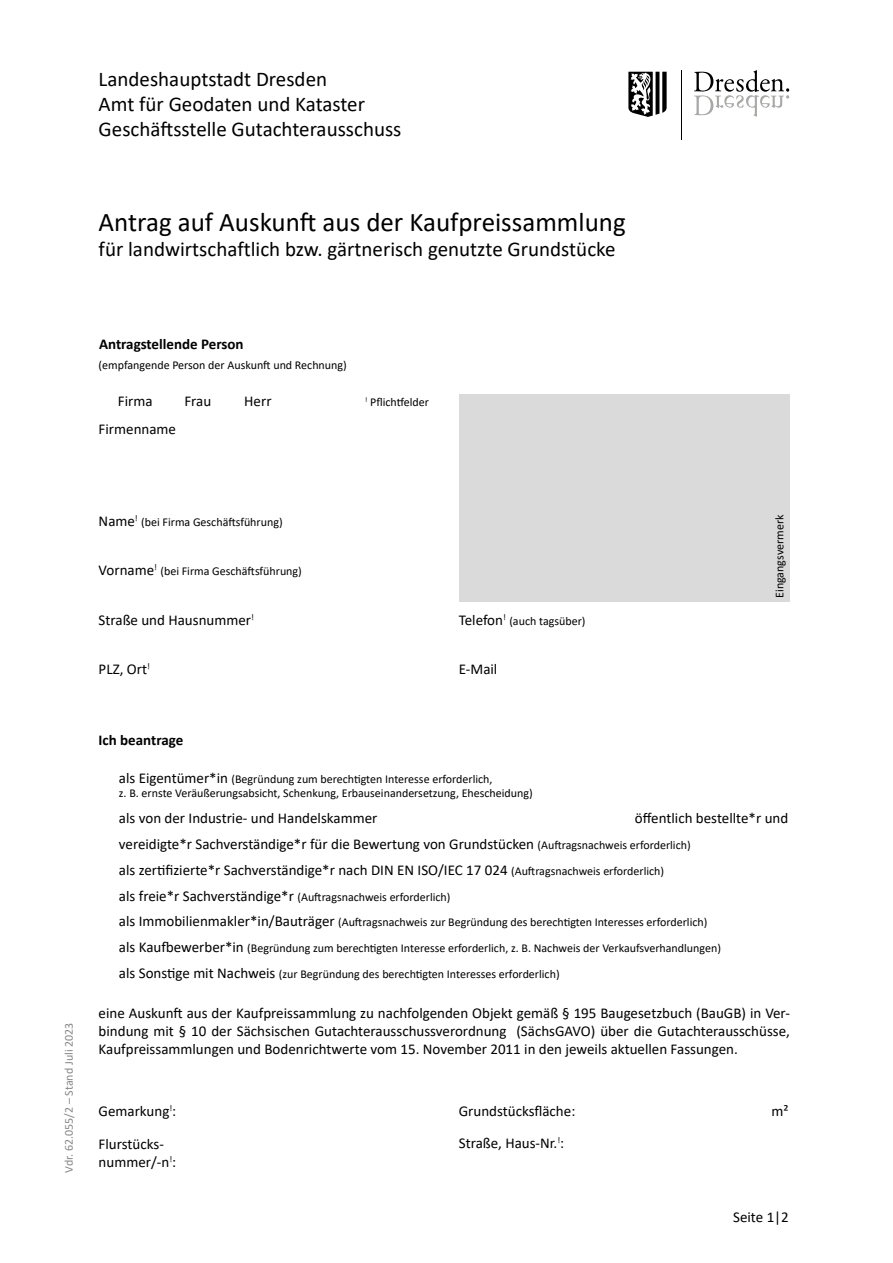
<style>
.page{position:relative;width:893px;height:1263px;background:#fff}
.page>*{position:absolute;margin:0;border:0;box-sizing:border-box;transform-origin:0 0}
.t1{font:27px "Calibri";color:#000}
.t2{font:21px/25.2px "Calibri";color:#000}
.t3{font:15px/25.8px "Calibri";color:#000}
.t4{font:700 15px "Calibri";color:#000}
.t5{font:12px/25.8px "Calibri";color:#000}
.t6{font:12px "Calibri";color:#878787}
.s1{font-size:15px}
.s2{font-size:12px}
</style>
<div class="page">
<svg style="left:628px;top:72px;width:39px;height:45px"></svg>
<svg style="left:694px;top:70px;width:95px;height:47px"></svg>
<hr style="left:681px;top:70px;width:1px;height:69px;background:#000">
<div style="left:459px;top:394px;width:330px;height:208px;background:#dadada"></div>
<h2 class="t2" style="left:99px;top:66px;width:304px">Landeshauptstadt Dresden<br>Amt für Geodaten und Kataster<br>Geschäftsstelle Gutachterausschuss</h2>
<h1 class="t1" style="left:99px;top:203px;width:529px">Antrag auf Auskunft aus der Kaufpreissammlung</h1>
<h2 class="t2" style="left:99px;top:236px;width:518px">für landwirtschaftlich bzw. gärtnerisch genutzte Grundstücke</h2>
<p class="t4" style="left:99px;top:333px;width:146px">Antragstellende Person</p>
<p class="t5" style="left:99px;top:352px;width:250px">(empfangende Person der Auskunft und Rechnung)</p>
<p class="t3" style="left:118px;top:388px;width:36px">Firma</p>
<p class="t3" style="left:184px;top:388px;width:28px">Frau</p>
<p class="t3" style="left:244px;top:388px;width:29px">Herr</p>
<p class="t5" style="left:365px;top:389px;width:65px"><sup>!</sup> Pflichtfelder</p>
<p class="t3" style="left:99px;top:416px;width:79px">Firmenname</p>
<p class="t6" style="left:60px;top:1172px;width:151px;rotate:-90deg">Vdr. 62.055/2 – Stand Juli 2023</p>
<p class="t5" style="left:99px;top:509px;width:186px"><span class="s1">Name</span><sup>!</sup> (bei Firma Geschäftsführung)</p>
<p class="t5" style="left:99px;top:558px;width:205px"><span class="s1">Vorname</span><sup>!</sup> (bei Firma Geschäftsführung)</p>
<p class="t3" style="left:99px;top:607px;width:157px">Straße und Hausnummer<sup>!</sup></p>
<p class="t3" style="left:99px;top:656px;width:53px">PLZ, Ort<sup>!</sup></p>
<p class="t5" style="left:459px;top:608px;width:128px"><span class="s1">Telefon</span><sup>!</sup> (auch tagsüber)</p>
<p class="t3" style="left:459px;top:656px;width:40px">E-Mail</p>
<p class="t5" style="left:766px;top:598px;width:85px;rotate:-90deg">Eingangsvermerk</p>
<p class="t4" style="left:98px;top:730px;width:86px">Ich beantrage</p>
<p class="t5" style="left:119px;top:771px;width:415px;line-height:14.4px"><span class="s1">als Eigentümer*in</span> (Begründung zum berechtigten Interesse erforderlich,<br>z. B. ernste Veräußerungsabsicht, Schenkung, Erbauseinandersetzung, Ehescheidung)</p>
<p class="t3" style="left:119px;top:805px;width:260px">als von der Industrie- und Handelskammer</p>
<p class="t3" style="left:119px;top:805px;width:671px;text-indent:516px">öffentlich bestellte*r und vereidigte*r Sachverständige*r für die Bewertung von Grundstücken <span class="s2">(Auftragsnachweis erforderlich)<br></span>als zertifizierte*r Sachverständige*r nach DIN EN ISO/IEC 17 024 <span class="s2">(Auftragsnachweis erforderlich)</span></p>
<p class="t5" style="left:119px;top:883px;width:604px"><span class="s1">als freie*r Sachverständige*r</span> (Auftragsnachweis erforderlich)<br><span class="s1">als Immobilienmakler*in/Bauträger</span> (Auftragsnachweis zur Begründung des berechtigten Interesses erforderlich) <span class="s1">als Kaufbewerber*in</span> (Begründung zum berechtigten Interesse erforderlich, z. B. Nachweis der Verkaufsverhandlungen) <span class="s1">als Sonstige mit Nachweis</span> (zur Begründung des berechtigten Interesses erforderlich)</p>
<p class="t3" style="left:99px;top:1003px;width:693px;line-height:18px;text-align:justify">eine Auskunft aus der Kaufpreissammlung zu nachfolgenden Objekt gemäß § 195 Baugesetzbuch (BauGB) in Ver&shy;bindung mit § 10 der Sächsischen Gutachterausschussverordnung (SächsGAVO) über die Gutachterausschüsse, Kaufpreissammlungen und Bodenrichtwerte vom 15. November 2011 in den jeweils aktuellen Fassungen.</p>
<p class="t3" style="left:99px;top:1094px;width:79px;line-height:33px">Gemarkung<sup>!</sup>:<br>Flurstücks-</p>
<p class="t3" style="left:99px;top:1149px;width:79px">nummer/-n<sup>!</sup>:</p>
<p class="t3" style="left:459px;top:1098px;width:118px">Grundstücksfläche:</p>
<p class="t3" style="left:771px;top:1098px;width:19px">m²</p>
<p class="t3" style="left:459px;top:1130px;width:107px">Straße, Haus-Nr.<sup>!</sup>:</p>
<p class="t3" style="left:733px;top:1204px;width:57px">Seite 1|2</p>
</div>
